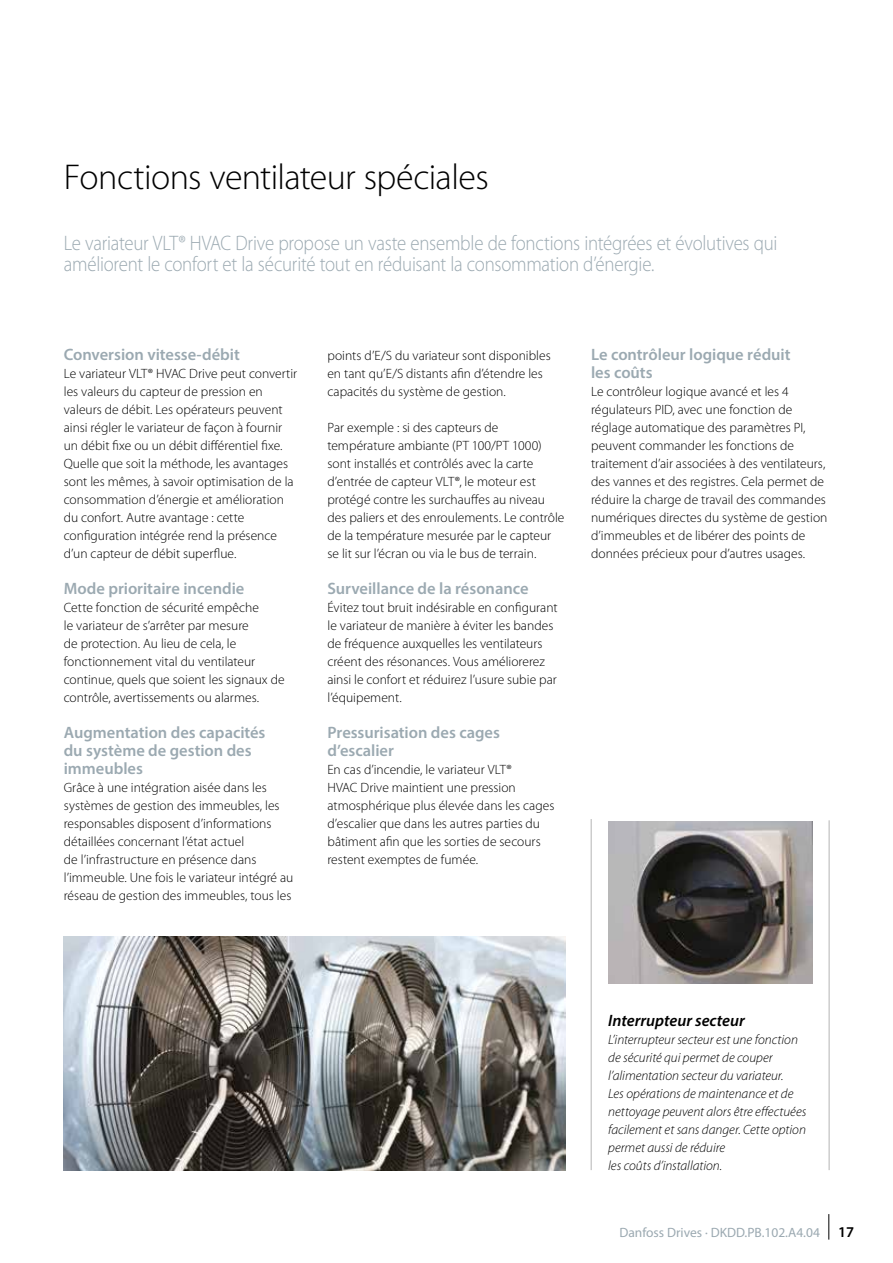
<style>
.page{position:relative;width:893px;height:1263px;background:#fff}
.page>*{position:absolute;margin:0;border:0;box-sizing:border-box;transform-origin:0 0}
.t1{font:300 36px "Myriad Pro";letter-spacing:-.02em;color:#000}
.t2{font:300 21px/21px "Myriad Pro";letter-spacing:-.015em;color:#9ba9b1;scale:.9 1}
.t3{font:600 16.5px/18px "Myriad Pro";color:#9ba9b1}
.t4{font:italic 600 16.5px "Myriad Pro";color:#000}
.t5{font:300 13.5px/18px "Myriad Pro";color:#000}
.t6{font:italic 300 13.5px/18px "Myriad Pro";color:#000}
.t7{font:13.5px "Myriad Pro";color:#9ba9b1}
.s1{font-weight:600;font-size:15px;color:#000}
</style>
<div class="page">
<svg style="left:828px;top:1214px;width:1px;height:25px"></svg>
<img style="left:64px;top:936px;width:502px;height:234px">
<img style="left:608px;top:821px;width:204px;height:162px">
<hr style="left:591px;top:819px;width:1px;height:351px;background:#000">
<hr style="left:829px;top:820px;width:1px;height:350px;background:#000">
<h1 class="t1" style="left:64px;top:157px;width:427px">Fonctions ventilateur spéciales</h1>
<h2 class="t2" style="left:64px;top:233px;width:794px">Le variateur VLT® HVAC Drive propose un vaste ensemble de fonctions intégrées et évolutives qui améliorent le confort et la sécurité tout en réduisant la consommation d’énergie.</h2>
<p class="t3" style="left:64px;top:345px;width:178px">Conversion vitesse-débit</p>
<p class="t5" style="left:64px;top:365px;width:235px">Le variateur VLT® HVAC Drive peut convertir les valeurs du capteur de pression en valeurs de débit. Les opérateurs peuvent ainsi régler le variateur de façon à fournir un débit fixe ou un débit différentiel fixe.<br>Quelle que soit la méthode, les avantages sont les mêmes, à savoir optimisation de la consommation d’énergie et amélioration du confort. Autre avantage : cette configuration intégrée rend la présence d’un capteur de débit superflue.</p>
<p class="t3" style="left:64px;top:579px;width:182px">Mode prioritaire incendie</p>
<p class="t5" style="left:64px;top:599px;width:222px">Cette fonction de sécurité empêche<br>le variateur de s’arrêter par mesure<br>de protection. Au lieu de cela, le fonctionnement vital du ventilateur continue, quels que soient les signaux de contrôle, avertissements ou alarmes.</p>
<p class="t3" style="left:64px;top:723px;width:203px">Augmentation des capacités du système de gestion des immeubles</p>
<p class="t5" style="left:64px;top:779px;width:231px">Grâce à une intégration aisée dans les systèmes de gestion des immeubles, les responsables disposent d’informations détaillées concernant l’état actuel<br>de l’infrastructure en présence dans l’immeuble. Une fois le variateur intégré au réseau de gestion des immeubles, tous les</p>
<p class="t5" style="left:327px;top:347px;width:225px">points d’E/S du variateur sont disponibles en tant qu’E/S distants afin d’étendre les capacités du système de gestion.</p>
<p class="t5" style="left:327px;top:419px;width:239px">Par exemple : si des capteurs de température ambiante (PT 100/PT 1000) sont installés et contrôlés avec la carte d’entrée de capteur VLT®, le moteur est protégé contre les surchauffes au niveau des paliers et des enroulements. Le contrôle de la température mesurée par le capteur se lit sur l’écran ou via le bus de terrain.</p>
<p class="t3" style="left:327px;top:579px;width:203px">Surveillance de la résonance</p>
<p class="t5" style="left:327px;top:599px;width:232px">Évitez tout bruit indésirable en configurant le variateur de manière à éviter les bandes de fréquence auxquelles les ventilateurs créent des résonances. Vous améliorerez ainsi le confort et réduirez l’usure subie par l’équipement.</p>
<p class="t3" style="left:327px;top:723px;width:174px">Pressurisation des cages d’escalier</p>
<p class="t5" style="left:327px;top:761px;width:228px">En cas d’incendie, le variateur VLT®<br>HVAC Drive maintient une pression atmosphérique plus élevée dans les cages d’escalier que dans les autres parties du bâtiment afin que les sorties de secours restent exemptes de fumée.</p>
<p class="t3" style="left:591px;top:345px;width:201px">Le contrôleur logique réduit les coûts</p>
<p class="t5" style="left:591px;top:383px;width:238px">Le contrôleur logique avancé et les 4 régulateurs PID, avec une fonction de réglage automatique des paramètres PI, peuvent commander les fonctions de traitement d’air associées à des ventilateurs, des vannes et des registres. Cela permet de réduire la charge de travail des commandes numériques directes du système de gestion d’immeubles et de libérer des points de données précieux pour d’autres usages.</p>
<p class="t4" style="left:608px;top:1010px;width:138px">Interrupteur secteur</p>
<p class="t6" style="left:608px;top:1031px;width:200px">L’interrupteur secteur est une fonction de sécurité qui permet de couper l’alimentation secteur du variateur.<br>Les opérations de maintenance et de nettoyage peuvent alors être effectuées facilement et sans danger. Cette option permet aussi de réduire<br>les coûts d’installation.</p>
<p class="t7" style="left:619px;top:1224px;width:236px">Danfoss Drives · DKDD.PB.102.A4.04 <span class="s1">17</span></p>
</div>
